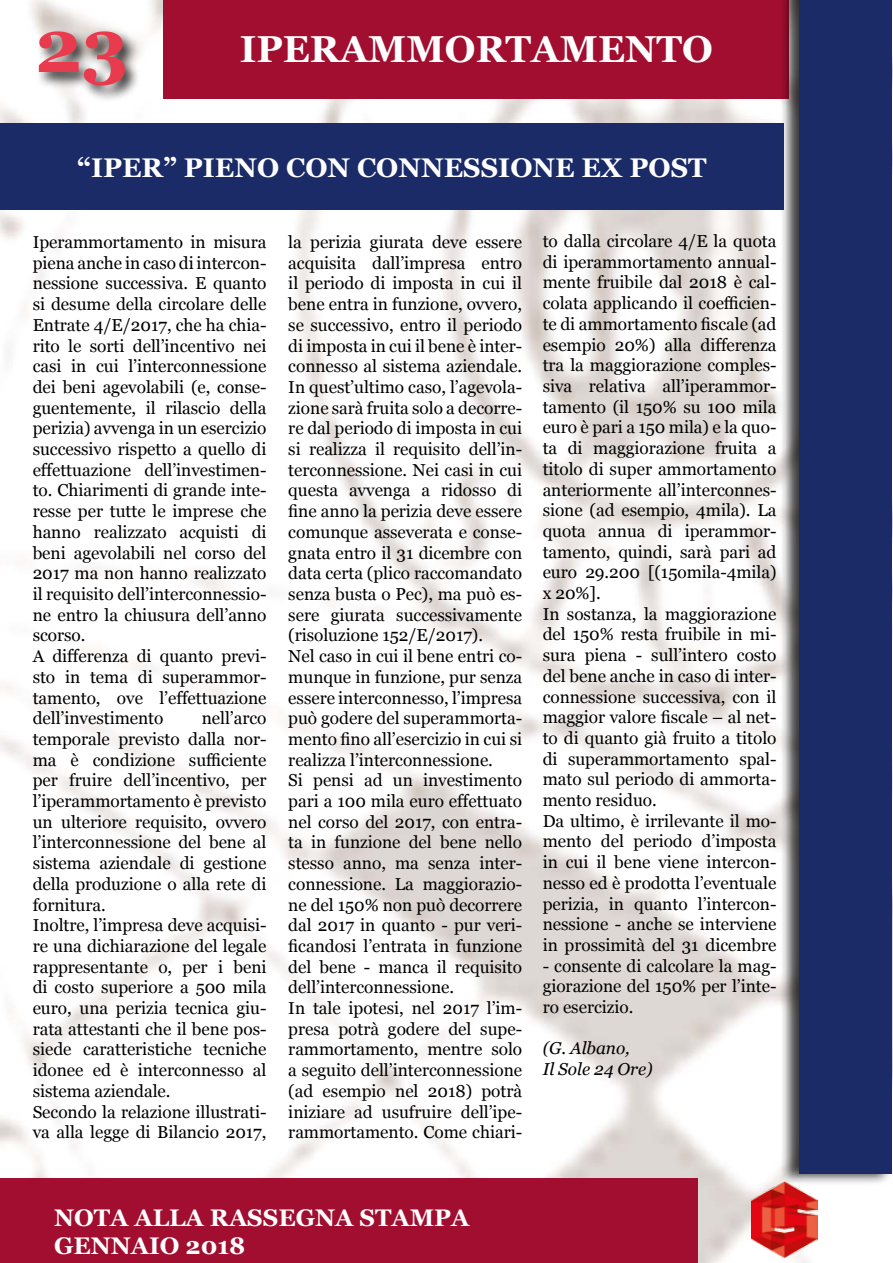
<style>
.page{position:relative;width:893px;height:1263px;background:#fff}
.page>*{position:absolute;margin:0;border:0;box-sizing:border-box;transform-origin:0 0}
.t1{font:700 75px "Georgia";color:#e83c4e}
.t2{font:700 37.5px "Georgia";color:#fff}
.t3{font:700 27px "Georgia";color:#fff}
.t4{font:700 24px/28.8px "Georgia";color:#fff}
.t5{font:17.25px/20.7px "Georgia";letter-spacing:-.005em;color:#000}
.t6{font:italic 17.25px/20.7px "Georgia";letter-spacing:-.005em;color:#000}
</style>
<div class="page">
<img style="left:0;top:0;width:818px;height:1263px">
<div style="left:164px;top:0;width:625px;height:99px;background:#a10e2f"></div>
<div style="left:780px;top:0;width:113px;height:1186px;background:#000;opacity:.75"></div>
<div style="left:799px;top:0;width:93px;height:1173px;background:#1a2b68"></div>
<img style="left:751px;top:1181px;width:66px;height:77px">
<div style="left:0;top:1178px;width:697px;height:85px;background:#a10e2f"></div>
<div style="left:35px;top:28px;width:106px;height:74px;background:#000;opacity:.75"></div>
<div style="left:0;top:123px;width:784px;height:87px;background:#1a2b68"></div>
<h1 class="t1" style="left:35px;top:-10px;width:95px">23</h1>
<h2 class="t2" style="left:240px;top:21px;width:475px">IPERAMMORTAMENTO</h2>
<h3 class="t3" style="left:77px;top:147px;width:631px">“IPER” PIENO CON CONNESSIONE EX POST</h3>
<p class="t5" style="left:33px;top:231px;width:235px">Iperammortamento in misura piena anche in caso di intercon&shy;nessione successiva. E quanto si desume della circolare delle<br>Entrate 4/E/2017, che ha chia&shy;rito le sorti dell’incentivo nei casi in cui l’interconnessione dei beni agevolabili (e, conse&shy;guentemente, il rilascio della perizia) avvenga in un esercizio successivo rispetto a quello di effettuazione dell’investimen&shy;to. Chiarimenti di grande inte&shy;resse per tutte le imprese che hanno realizzato acquisti di beni agevolabili nel corso del<br>2017 ma non hanno realizzato il requisito dell’interconnessio&shy;ne entro la chiusura dell’anno scorso.<br>A differenza di quanto previ&shy;sto in tema di superammor&shy;tamento, ove l’effettuazione dell’investimento</p>
<p class="t5" style="left:33px;top:707px;width:235px;text-indent:169px">nell’arco temporale previsto dalla nor&shy;ma è condizione sufficiente per fruire dell’incentivo, per l’iperammortamento è previsto un ulteriore requisito, ovvero l’interconnessione del bene al sistema aziendale di gestione della produzione o alla rete di fornitura.<br>Inoltre, l’impresa deve acquisi&shy;re una dichiarazione del legale rappresentante o, per i beni di costo superiore a 500 mila euro, una perizia tecnica giu&shy;rata attestanti che il bene pos&shy;siede caratteristiche tecniche idonee ed è interconnesso al sistema aziendale.<br>Secondo la relazione illustrati&shy;va alla legge di Bilancio 2017,</p>
<p class="t5" style="left:288px;top:231px;width:235px">la perizia giurata deve essere acquisita dall’impresa entro il periodo di imposta in cui il bene entra in funzione, ovvero, se successivo, entro il periodo di imposta in cui il bene è inter&shy;connesso al sistema aziendale.<br>In quest’ultimo caso, l’agevola&shy;zione sarà fruita solo a decorre&shy;re dal periodo di imposta in cui si realizza il requisito dell’in&shy;terconnessione. Nei casi in cui questa avvenga a ridosso di fine anno la perizia deve essere comunque asseverata e conse&shy;gnata entro il 31 dicembre con data certa (plico raccomandato senza busta o Pec), ma può es&shy;sere giurata successivamente (risoluzione 152/E/2017).<br>Nel caso in cui il bene entri co&shy;munque in funzione, pur senza essere interconnesso, l’impresa può godere del superammorta&shy;mento fino all’esercizio in cui si realizza l’interconnessione.<br>Si pensi ad un investimento pari a 100 mila euro effettuato nel corso del 2017, con entra&shy;ta in funzione del bene nello stesso anno, ma senza inter&shy;connessione. La maggiorazio&shy;ne del 150% non può decorrere dal 2017 in quanto - pur veri&shy;ficandosi l’entrata in funzione del bene - manca il requisito dell’interconnessione.<br>In tale ipotesi, nel 2017 l’im&shy;presa potrà godere del supe&shy;rammortamento, mentre solo a seguito dell’interconnessione (ad esempio nel 2018) potrà iniziare ad usufruire dell’ipe&shy;rammortamento. Come chiari-</p>
<p class="t5" style="left:543px;top:230px;width:235px">to dalla circolare 4/E la quota di iperammortamento annual&shy;mente fruibile dal 2018 è cal&shy;colata applicando il coefficien&shy;te di ammortamento fiscale (ad esempio 20%) alla differenza tra la maggiorazione comples&shy;siva relativa all’iperammor&shy;tamento (il 150% su 100 mila euro è pari a 150 mila) e la quo&shy;ta di maggiorazione fruita a titolo di super ammortamento anteriormente all’interconnes&shy;sione (ad esempio, 4mila). La quota annua di iperammor&shy;tamento, quindi, sarà pari ad euro 29.200 [(15omila-4mila) x 20%].<br>In sostanza, la maggiorazione del 150% resta fruibile in mi&shy;sura piena - sull’intero costo del bene anche in caso di inter&shy;connessione successiva, con il maggior valore fiscale – al net&shy;to di quanto già fruito a titolo di superammortamento spal&shy;mato sul periodo di ammorta&shy;mento residuo.<br>Da ultimo, è irrilevante il mo&shy;mento del periodo d’imposta in cui il bene viene intercon&shy;nesso ed è prodotta l’eventuale perizia, in quanto l’intercon&shy;nessione - anche se interviene in prossimità del 31 dicembre</p>
<p class="t5" style="left:543px;top:955px;width:235px;text-align:justify">- consente di calcolare la mag&shy;giorazione del 150% per l’inte&shy;ro esercizio.</p>
<p class="t6" style="left:543px;top:1037px;width:111px">(G. Albano,<br>Il Sole 24 Ore)</p>
<h3 class="t4" style="left:54px;top:1201px;width:417px">NOTA ALLA RASSEGNA STAMPA<br>GENNAIO 2018</h3>
</div>
